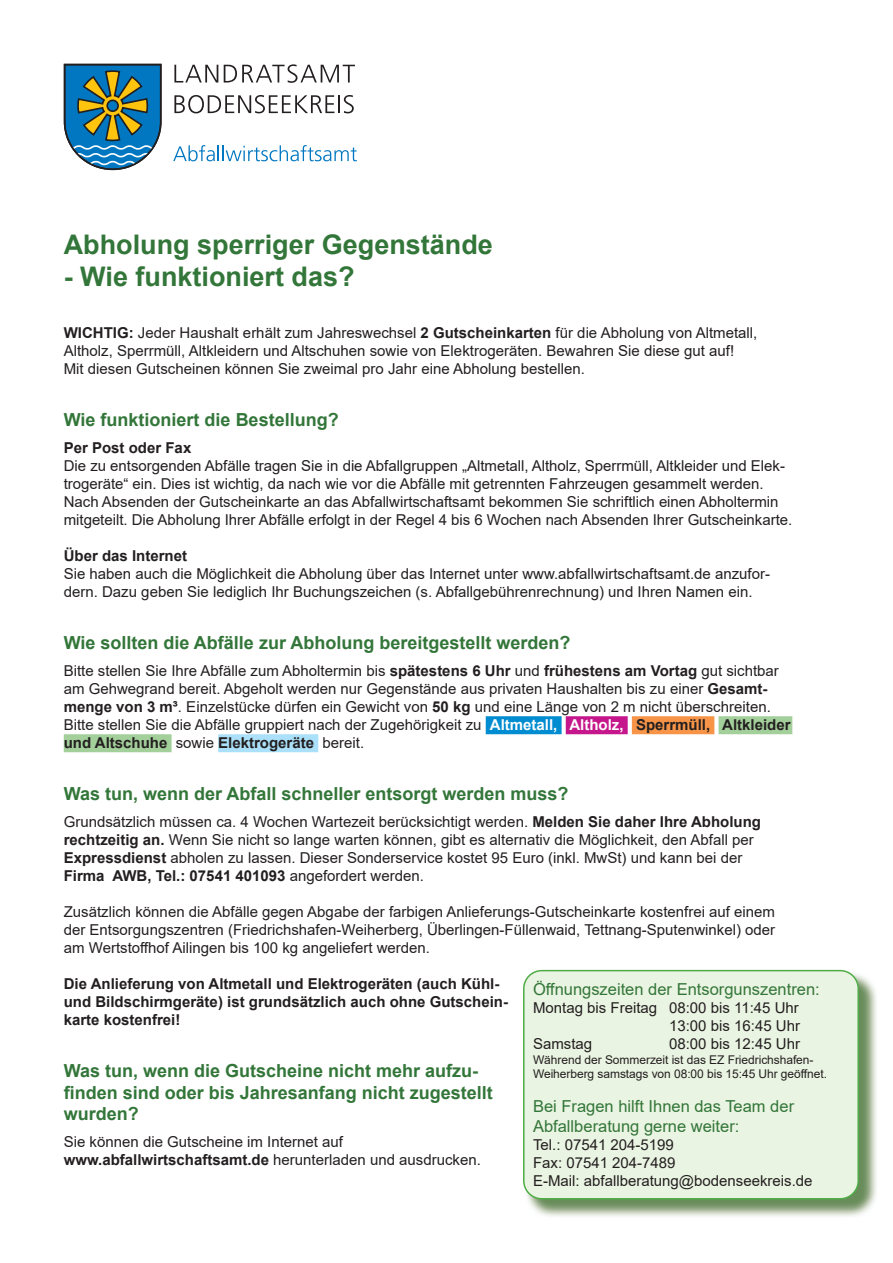
<style>
.page{position:relative;width:893px;height:1263px;background:#fff}
.page>*{position:absolute;margin:0;border:0;box-sizing:border-box;transform-origin:0 0}
.t1{font:700 27px "Arial";color:#337639}
.t2{font:700 18px/21.6px "Arial";color:#337639}
.t3{font:16.5px/19.8px "Arial";color:#337639}
.t4{font:15px/18px "Arial";color:#231f20}
.t5{font:700 15px/18px "Arial";color:#231f20}
.t6{font:12px/14.4px "Arial";letter-spacing:-.005em;color:#231f20}
.s1{font-weight:700}
.s2{font-weight:700;color:#fff}
</style>
<div class="page">
<div style="left:486px;top:716px;width:76px;height:18px;background:#008cd0"></div>
<div style="left:566px;top:716px;width:62px;height:18px;background:#c5168c"></div>
<div style="left:632px;top:716px;width:82px;height:18px;background:#f79447"></div>
<div style="left:719px;top:716px;width:73px;height:18px;background:#a3cf9a"></div>
<div style="left:64px;top:734px;width:108px;height:18px;background:#a3cf9a"></div>
<div style="left:218px;top:734px;width:100px;height:18px;background:#aae0f9"></div>
<img style="left:525px;top:972px;width:352px;height:245px">
<div style="left:524px;top:971px;width:334px;height:228px;background:#eaf4e2;border-radius:18px"></div>
<div style="left:523px;top:970px;width:336px;height:229px;border:2px solid #4ead47;border-radius:18px"></div>
<svg style="left:174px;top:65px;width:44px;height:18px"></svg>
<svg style="left:224px;top:64px;width:131px;height:19px"></svg>
<svg style="left:174px;top:95px;width:180px;height:18px"></svg>
<svg style="left:64px;top:64px;width:98px;height:106px;background:#4a8595"></svg>
<svg style="left:173px;top:145px;width:184px;height:16px"></svg>
<h1 class="t1" style="left:64px;top:225px;width:431px">Abholung sperriger Gegenstände</h1>
<h1 class="t1" style="left:64px;top:257px;width:292px">- Wie funktioniert das?</h1>
<p class="t4" style="left:64px;top:324px;width:695px"><span class="s1">WICHTIG:</span> Jeder Haushalt erhält zum Jahreswechsel <span class="s1">2 Gutscheinkarten</span> für die Abholung von Altmetall,<br>Altholz, Sperrmüll, Altkleidern und Altschuhen sowie von Elektrogeräten. Bewahren Sie diese gut auf!<br>Mit diesen Gutscheinen können Sie zweimal pro Jahr eine Abholung bestellen.</p>
<p class="t2" style="left:64px;top:409px;width:276px">Wie funktioniert die Bestellung?</p>
<p class="t5" style="left:64px;top:439px;width:129px">Per Post oder Fax</p>
<p class="t4" style="left:64px;top:456px;width:730px">Die zu entsorgenden Abfälle tragen Sie in die Abfallgruppen „Altmetall, Altholz, Sperrmüll, Altkleider und Elek&shy;trogeräte“ ein. Dies ist wichtig, da nach wie vor die Abfälle mit getrennten Fahrzeugen gesammelt werden.<br>Nach Absenden der Gutscheinkarte an das Abfallwirtschaftsamt bekommen Sie schriftlich einen Abholtermin mitgeteilt. Die Abholung Ihrer Abfälle erfolgt in der Regel 4 bis 6 Wochen nach Absenden Ihrer Gutscheinkarte.</p>
<p class="t5" style="left:64px;top:547px;width:125px">Über das Internet</p>
<p class="t4" style="left:64px;top:564px;width:708px">Sie haben auch die Möglichkeit die Abholung über das Internet unter www.abfallwirtschaftsamt.de anzufor&shy;dern. Dazu geben Sie lediglich Ihr Buchungszeichen (s. Abfallgebührenrechnung) und Ihren Namen ein.</p>
<p class="t2" style="left:64px;top:632px;width:508px">Wie sollten die Abfälle zur Abholung bereitgestellt werden?</p>
<p class="t4" style="left:64px;top:661px;width:728px">Bitte stellen Sie Ihre Abfälle zum Abholtermin bis <span class="s1">spätestens 6 Uhr</span> und <span class="s1">frühestens am Vortag</span> gut sichtbar am Gehwegrand bereit. Abgeholt werden nur Gegenstände aus privaten Haushalten bis zu einer <span class="s1">Gesamt&shy;menge von 3 m³</span>. Einzelstücke dürfen ein Gewicht von <span class="s1">50 kg</span> und eine Länge von 2 m nicht überschreiten.<br>Bitte stellen Sie die Abfälle gruppiert nach der Zugehörigkeit zu <span class="s2">Altmetall, Altholz,</span> <span class="s1">Sperrmüll, Altkleider und Altschuhe</span> sowie <span class="s1">Elektrogeräte</span> bereit.</p>
<p class="t2" style="left:64px;top:783px;width:506px">Was tun, wenn der Abfall schneller entsorgt werden muss?</p>
<p class="t4" style="left:64px;top:812px;width:699px">Grundsätzlich müssen ca. 4 Wochen Wartezeit berücksichtigt werden. <span class="s1">Melden Sie daher Ihre Abholung rechtzeitig an.</span> Wenn Sie nicht so lange warten können, gibt es alternativ die Möglichkeit, den Abfall per <span class="s1">Expressdienst</span> abholen zu lassen. Dieser Sonderservice kostet 95 Euro (inkl. MwSt) und kann bei der <span class="s1">Firma AWB, Tel.: 07541 401093</span> angefordert werden.</p>
<p class="t4" style="left:64px;top:902px;width:713px;text-align:justify">Zusätzlich können die Abfälle gegen Abgabe der farbigen Anlieferungs-Gutscheinkarte kostenfrei auf einem der Entsorgungszentren (Friedrichshafen-Weiherberg, Überlingen-Füllenwaid, Tettnang-Sputenwinkel) oder am Wertstoffhof Ailingen bis 100 kg angeliefert werden.</p>
<p class="t5" style="left:64px;top:974px;width:446px">Die Anlieferung von Altmetall und Elektrogeräten (auch Kühl&shy;und Bildschirmgeräte) ist grundsätzlich auch ohne Gutschein&shy;karte kostenfrei!</p>
<p class="t2" style="left:64px;top:1060px;width:431px">Was tun, wenn die Gutscheine nicht mehr aufzu&shy;finden sind oder bis Jahresanfang nicht zugestellt wurden?</p>
<p class="t4" style="left:64px;top:1132px;width:419px">Sie können die Gutscheine im Internet auf <span class="s1">www.abfallwirtschaftsamt.de</span> herunterladen und ausdrucken.</p>
<p class="t3" style="left:533px;top:979px;width:288px">Öffnungszeiten der Entsorgunszentren:</p>
<p class="t4" style="left:533px;top:999px;width:267px">Montag bis Freitag 08:00 bis 11:45 Uhr</p>
<p class="t4" style="left:669px;top:1017px;width:132px">13:00 bis 16:45 Uhr</p>
<p class="t4" style="left:533px;top:1035px;width:61px">Samstag</p>
<p class="t4" style="left:669px;top:1035px;width:132px">08:00 bis 12:45 Uhr</p>
<p class="t6" style="left:533px;top:1052px;width:295px">Während der Sommerzeit ist das EZ Friedrichshafen-<br>Weiherberg samstags von 08:00 bis 15:45 Uhr geöffnet.</p>
<p class="t3" style="left:533px;top:1096px;width:263px">Bei Fragen hilft Ihnen das Team der<br>Abfallberatung gerne weiter:</p>
<p class="t4" style="left:533px;top:1136px;width:281px">Tel.: 07541 204-5199<br>Fax: 07541 204-7489<br>E-Mail: abfallberatung@bodenseekreis.de</p>
</div>
